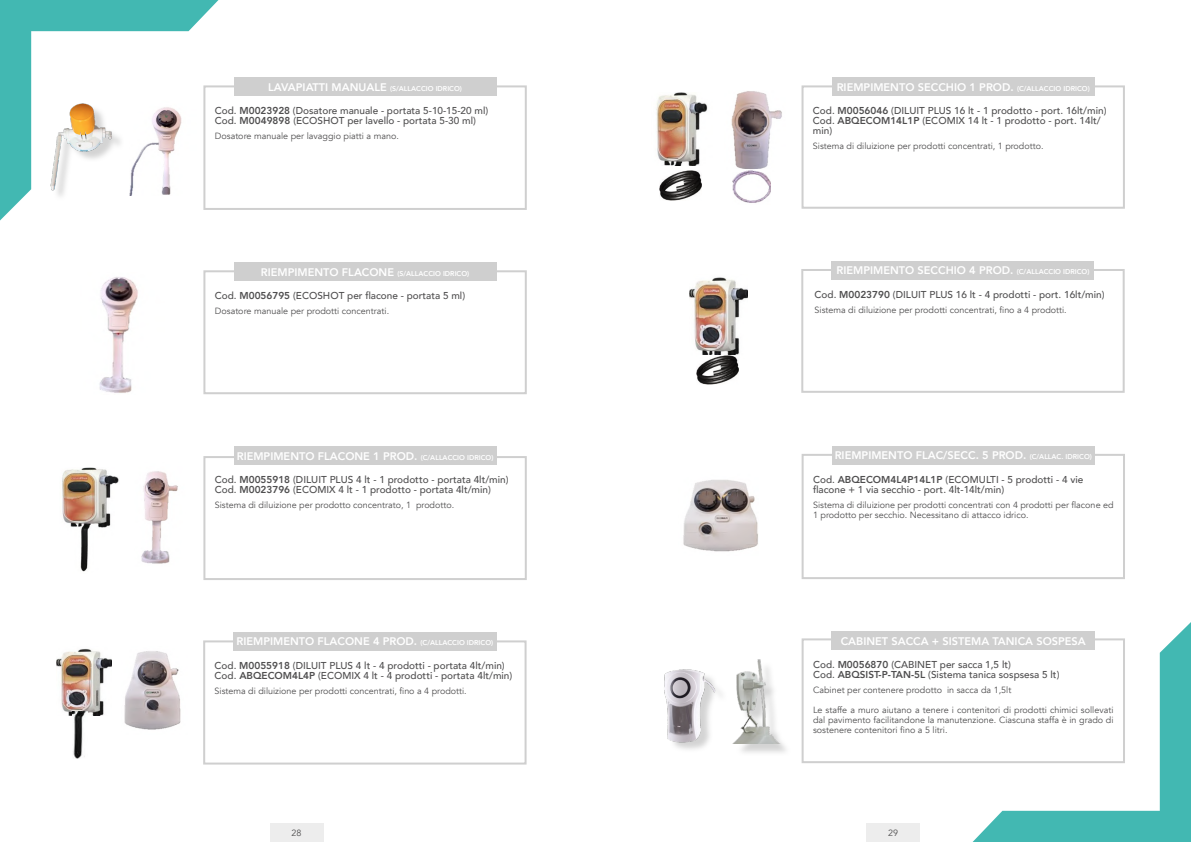
<style>
.page{position:relative;width:1191px;height:842px;background:#fff}
.page>*{position:absolute;margin:0;border:0;box-sizing:border-box;transform-origin:0 0}
.t1{font:800 11px "Avenir";color:#fff}
.t2{font:500 10px/10px "Avenir";color:#4f4e4f}
.t3{font:9px/10px "Avenir";color:#4f4e4f}
.t4{font:800 7px "Avenir";color:#fff}
.s1{font-size:11px}
.s2{font-weight:800}
.s3{font-size:7px}
</style>
<div class="page">
<div style="left:270px;top:823px;width:53px;height:19px;background:#ededed"></div>
<div style="left:866px;top:823px;width:54px;height:19px;background:#ededed"></div>
<div style="left:203px;top:456px;width:324px;height:124px;background:#fff;border:2px solid #cfcfcf"></div>
<div style="left:234px;top:447px;width:262px;height:18px;background:#cfcfcf"></div>
<div style="left:203px;top:640px;width:323px;height:124px;background:#fff;border:2px solid #cfcfcf"></div>
<div style="left:233px;top:632px;width:263px;height:19px;background:#cfcfcf"></div>
<div style="left:203px;top:85px;width:324px;height:125px;background:#fff;border:2px solid #cfcfcf"></div>
<div style="left:234px;top:77px;width:262px;height:19px;background:#cfcfcf"></div>
<div style="left:203px;top:270px;width:324px;height:124px;background:#fff;border:2px solid #cfcfcf"></div>
<div style="left:234px;top:262px;width:262px;height:19px;background:#cfcfcf"></div>
<svg style="left:972px;top:622px;width:219px;height:220px"></svg>
<svg style="left:0;top:0;width:218px;height:220px"></svg>
<div style="left:801px;top:85px;width:323px;height:124px;background:#fff;border:2px solid #cfcfcf"></div>
<div style="left:832px;top:77px;width:262px;height:19px;background:#cfcfcf"></div>
<div style="left:801px;top:269px;width:323px;height:124px;background:#fff;border:2px solid #cfcfcf"></div>
<div style="left:831px;top:261px;width:263px;height:18px;background:#cfcfcf"></div>
<div style="left:801px;top:454px;width:324px;height:125px;background:#fff;border:2px solid #cfcfcf"></div>
<div style="left:832px;top:446px;width:262px;height:18px;background:#cfcfcf"></div>
<div style="left:801px;top:638px;width:324px;height:125px;background:#fff;border:2px solid #cfcfcf"></div>
<div style="left:831px;top:631px;width:264px;height:19px;background:#cfcfcf"></div>
<div style="left:53px;top:104px;width:71px;height:97px;background:#fff"></div>
<img style="left:45px;top:102px;width:77px;height:90px">
<img style="left:664px;top:669px;width:58px;height:81px">
<div style="left:736px;top:661px;width:55px;height:94px;background:#c6c6c6;opacity:.75"></div>
<img style="left:732px;top:659px;width:59px;height:85px">
<img style="left:129px;top:100px;width:68px;height:95px">
<img style="left:99px;top:277px;width:39px;height:116px">
<img style="left:62px;top:467px;width:53px;height:105px">
<img style="left:141px;top:471px;width:37px;height:93px">
<img style="left:115px;top:476px;width:4px;height:8px">
<img style="left:57px;top:649px;width:54px;height:66px">
<img style="left:72px;top:711px;width:16px;height:48px">
<img style="left:124px;top:651px;width:57px;height:79px">
<img style="left:656px;top:92px;width:52px;height:73px">
<img style="left:659px;top:170px;width:42px;height:30px">
<img style="left:731px;top:91px;width:51px;height:78px">
<img style="left:732px;top:169px;width:39px;height:34px">
<img style="left:689px;top:277px;width:59px;height:79px">
<img style="left:696px;top:356px;width:42px;height:29px">
<img style="left:683px;top:480px;width:75px;height:72px">
<p class="t4" style="left:268px;top:83px;width:195px"><span class="s1">LAVAPIATTI MANUALE</span> (S/ALLACCIO IDRICO)</p>
<p class="t2" style="left:215px;top:105px;width:275px">Cod. <span class="s2">M0023928</span> (Dosatore manuale - portata 5-10-15-20 ml)<br>Cod. <span class="s2">M0049898</span> (ECOSHOT per lavello - portata 5-30 ml)</p>
<p class="t3" style="left:215px;top:131px;width:186px">Dosatore manuale per lavaggio piatti a mano.</p>
<p class="t1" style="left:261px;top:263px;width:210px">RIEMPIMENTO FLACONE <span class="s3">(S/ALLACCIO IDRICO)</span></p>
<p class="t2" style="left:215px;top:290px;width:252px">Cod. <span class="s2">M0056795</span> (ECOSHOT per flacone - portata 5 ml)</p>
<p class="t3" style="left:215px;top:306px;width:176px">Dosatore manuale per prodotti concentrati.</p>
<p class="t1" style="left:237px;top:448px;width:258px">RIEMPIMENTO FLACONE 1 PROD. <span class="s3">(C/ALLACCIO IDRICO)</span></p>
<p class="t2" style="left:215px;top:474px;width:295px">Cod. <span class="s2">M0055918</span> (DILUIT PLUS 4 lt - 1 prodotto - portata 4lt/min)<br>Cod. <span class="s2">M0023796</span> (ECOMIX 4 lt - 1 prodotto - portata 4lt/min)</p>
<p class="t3" style="left:215px;top:500px;width:241px">Sistema di diluizione per prodotto concentrato, 1 prodotto.</p>
<p class="t1" style="left:236px;top:633px;width:258px">RIEMPIMENTO FLACONE 4 PROD. <span class="s3">(C/ALLACCIO IDRICO)</span></p>
<p class="t2" style="left:215px;top:660px;width:299px">Cod. <span class="s2">M0055918</span> (DILUIT PLUS 4 lt - 4 prodotti - portata 4lt/min)<br>Cod. <span class="s2">ABQECOM4L4P</span> (ECOMIX 4 lt - 4 prodotti - portata 4lt/min)</p>
<p class="t3" style="left:215px;top:686px;width:254px">Sistema di diluizione per prodotti concentrati, fino a 4 prodotti.</p>
<p class="t1" style="left:836px;top:78px;width:254px">RIEMPIMENTO SECCHIO 1 PROD. <span class="s3">(C/ALLACCIO IDRICO)</span></p>
<p class="t2" style="left:813px;top:105px;width:295px">Cod. <span class="s2">M0056046</span> (DILUIT PLUS 16 lt - 1 prodotto - port. 16lt/min)<br>Cod. <span class="s2">ABQECOM14L1P</span> (ECOMIX 14 lt - 1 prodotto - port. 14lt/ min)</p>
<p class="t3" style="left:813px;top:141px;width:232px">Sistema di diluizione per prodotti concentrati, 1 prodotto.</p>
<p class="t1" style="left:836px;top:262px;width:254px">RIEMPIMENTO SECCHIO 4 PROD. <span class="s3">(C/ALLACCIO IDRICO)</span></p>
<p class="t2" style="left:814px;top:289px;width:291px">Cod. <span class="s2">M0023790</span> (DILUIT PLUS 16 lt - 4 prodotti - port. 16lt/min)</p>
<p class="t3" style="left:814px;top:305px;width:254px">Sistema di diluizione per prodotti concentrati, fino a 4 prodotti.</p>
<p class="t1" style="left:834px;top:447px;width:259px">RIEMPIMENTO FLAC/SECC. 5 PROD. <span class="s3">(C/ALLAC. IDRICO)</span></p>
<p class="t2" style="left:813px;top:473px;width:272px">Cod. <span class="s2">ABQECOM4L4P14L1P</span> (ECOMULTI - 5 prodotti - 4 vie flacone + 1 via secchio - port. 4lt-14lt/min)</p>
<p class="t3" style="left:813px;top:500px;width:302px">Sistema di diluizione per prodotti concentrati con 4 prodotti per flacone ed<br>1 prodotto per secchio. Necessitano di attacco idrico.</p>
<p class="t1" style="left:840px;top:632px;width:247px">CABINET SACCA + SISTEMA TANICA SOSPESA</p>
<p class="t2" style="left:813px;top:659px;width:248px">Cod. <span class="s2">M0056870</span> (CABINET per sacca 1,5 lt)<br>Cod. <span class="s2">ABQSIST-P-TAN-5L</span> (Sistema tanica sospsesa 5 lt)</p>
<p class="t3" style="left:813px;top:685px;width:200px">Cabinet per contenere prodotto in sacca da 1,5lt</p>
<p class="t3" style="left:813px;top:705px;width:302px;text-align:justify">Le staffe a muro aiutano a tenere i contenitori di prodotti chimici sollevati dal pavimento facilitandone la manutenzione. Ciascuna staffa è in grado di sostenere contenitori fino a 5 litri.</p>
<p class="t3" style="left:291px;top:828px;width:12px">28</p>
<p class="t3" style="left:888px;top:828px;width:12px">29</p>
</div>
